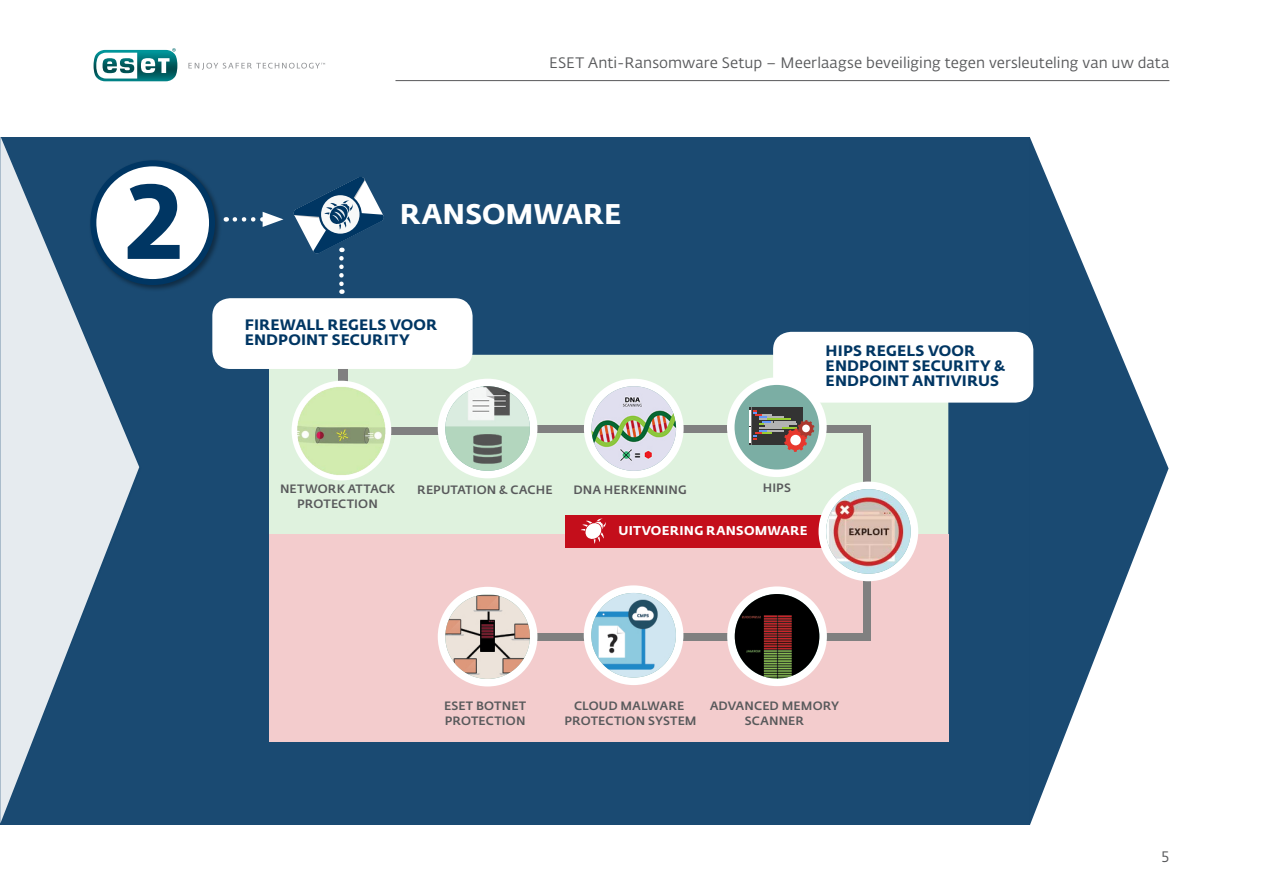
<style>
.page{position:relative;width:1263px;height:893px;background:#fff}
.page>*{position:absolute;margin:0;border:0;box-sizing:border-box;transform-origin:0 0}
.t1{font:105px "Fedra Sans Alt Pro Bold LF";color:#003663}
.t2{font:28.2px "Fedra Sans Alt Pro Bold LF";letter-spacing:.005em;color:#fff}
.t3{font:15px/15px "Fedra Sans Alt Pro Bold LF";letter-spacing:.01em;color:#003663}
.t4{font:15px "Fedra Sans Alt Pro Book LF";letter-spacing:.005em;color:#58595b}
.t5{font:12.6px "Fedra Sans Alt Pro Bold LF";letter-spacing:.02em;color:#fff}
.t6{font:12px/14.2px "Fedra Sans Alt Pro Med LF";letter-spacing:.01em;color:#58595b;text-align:center}
</style>
<div class="page">
<svg style="left:94px;top:48px;width:83px;height:33px"></svg>
<svg style="left:188px;top:63px;width:137px;height:7px"></svg>
<hr style="left:395px;top:80px;width:774px;height:1px;background:#58595b">
<div style="left:0;top:137px;width:1030px;height:688px;background:#1a4a72"></div>
<svg style="left:1030px;top:137px;width:138px;height:688px;fill:#1a4a72"></svg>
<svg style="left:0;top:137px;width:140px;height:686px;fill:#e6ebef"></svg>
<div style="left:89px;top:159px;width:134px;height:134px;background:#000;opacity:.4"></div>
<div style="left:93px;top:163px;width:119px;height:119px;background:#fff;border-radius:50%"></div>
<div style="left:90px;top:160px;width:125px;height:125px;border:6px solid #003663;border-radius:50%"></div>
<div style="left:269px;top:355px;width:679px;height:202px;background:#dff2de"></div>
<div style="left:808px;top:425px;width:62px;height:7px;background:#808080"></div>
<div style="left:269px;top:534px;width:679px;height:208px;background:#f3cccd"></div>
<div style="left:525px;top:425px;width:84px;height:7px;background:#808080"></div>
<div style="left:387px;top:427px;width:85px;height:7px;background:#808080"></div>
<div style="left:863px;top:428px;width:7px;height:97px;background:#808080"></div>
<div style="left:338px;top:304px;width:9px;height:85px;background:#808080"></div>
<div style="left:863px;top:574px;width:8px;height:67px;background:#808080"></div>
<div style="left:565px;top:515px;width:259px;height:32px;background:#c40e1b"></div>
<div style="left:292px;top:381px;width:99px;height:99px;background:#fff;border-radius:50%"></div>
<img style="left:295px;top:384px;width:93px;height:93px">
<div style="left:773px;top:332px;width:260px;height:71px;background:#fff;border-radius:18px"></div>
<div style="left:654px;top:425px;width:77px;height:7px;background:#808080"></div>
<div style="left:727px;top:377px;width:100px;height:100px;background:#fff;border-radius:50%"></div>
<div style="left:734px;top:385px;width:85px;height:84px;background:#7baea4;border-radius:50%"></div>
<div style="left:749px;top:407px;width:53px;height:38px;background:#333"></div>
<hr style="left:751px;top:407px;width:1px;height:38px;background:#808080">
<svg style="left:750px;top:410px;width:64px;height:42px"></svg>
<div style="left:802px;top:425px;width:8px;height:7px;background:#fff;border-radius:50%"></div>
<div style="left:438px;top:379px;width:99px;height:99px;background:#fff;border-radius:50%"></div>
<div style="left:584px;top:379px;width:100px;height:99px;background:#fff;border-radius:50%"></div>
<img style="left:445px;top:386px;width:85px;height:85px;border-radius:42px">
<div style="left:680px;top:633px;width:184px;height:8px;background:#808080"></div>
<div style="left:476px;top:633px;width:170px;height:8px;background:#808080"></div>
<img style="left:591px;top:386px;width:85px;height:85px;border-radius:42px">
<div style="left:727px;top:586px;width:100px;height:100px;background:#fff;border-radius:50%"></div>
<img style="left:735px;top:594px;width:84px;height:85px;border-radius:42px">
<div style="left:584px;top:585px;width:99px;height:100px;background:#fff;border-radius:50%"></div>
<img style="left:591px;top:593px;width:85px;height:84px;border-radius:42px">
<svg style="left:581px;top:518px;width:25px;height:26px"></svg>
<div style="left:818px;top:482px;width:100px;height:99px;background:#fff;border-radius:50%"></div>
<img style="left:826px;top:489px;width:85px;height:85px;border-radius:42px">
<div style="left:438px;top:587px;width:99px;height:99px;background:#fff;border-radius:50%"></div>
<img style="left:445px;top:594px;width:85px;height:85px;border-radius:42px">
<div style="left:212px;top:298px;width:261px;height:71px;background:#fff;border-radius:18px"></div>
<svg style="left:235px;top:212px;width:48px;height:15px"></svg>
<svg style="left:293px;top:177px;width:91px;height:117px"></svg>
<h1 class="t1" style="left:126px;top:138px;width:58px">2</h1>
<p class="t4" style="left:549px;top:52px;width:622px">ESET Anti-Ransomware Setup – Meerlaagse beveiliging tegen versleuteling van uw data</p>
<h2 class="t2" style="left:400px;top:191px;width:223px">RANSOMWARE</h2>
<p class="t3" style="left:245px;top:316px;width:194px">FIREWALL REGELS VOOR<br>ENDPOINT SECURITY</p>
<p class="t3" style="left:826px;top:342px;width:181px">HIPS REGELS VOOR<br>ENDPOINT SECURITY &amp;<br>ENDPOINT ANTIVIRUS</p>
<p class="t6" style="left:763px;top:479px;width:30px">HIPS</p>
<p class="t6" style="left:280px;top:481px;width:117px">NETWORK ATTACK<br>PROTECTION</p>
<p class="t6" style="left:417px;top:482px;width:137px">REPUTATION &amp; CACHE</p>
<p class="t6" style="left:573px;top:482px;width:115px">DNA HERKENNING</p>
<p class="t5" style="left:618px;top:521px;width:191px">UITVOERING RANSOMWARE</p>
<p class="t6" style="left:444px;top:698px;width:84px;text-align:left">ESET BOTNET<br>PROTECTION</p>
<p class="t6" style="left:564px;top:698px;width:134px">CLOUD MALWARE<br>PROTECTION SYSTEM</p>
<p class="t6" style="left:710px;top:698px;width:130px">ADVANCED MEMORY<br>SCANNER</p>
<p class="t4" style="left:1161px;top:846px;width:9px">5</p>
</div>
